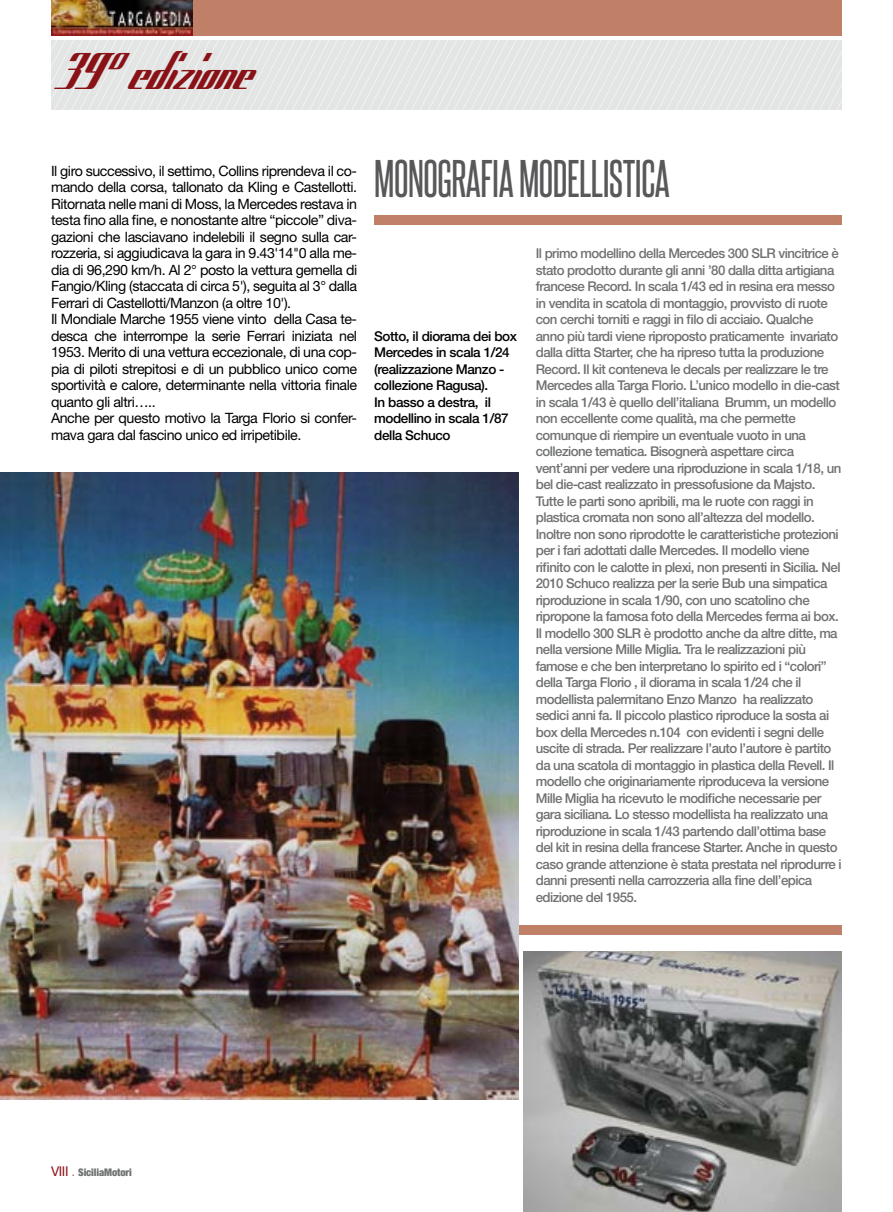
<style>
.page{position:relative;width:893px;height:1212px;background:#fff}
.page>*{position:absolute;margin:0;border:0;box-sizing:border-box;transform-origin:0 0}
.t1{font:45px "Steelfish Rg";letter-spacing:-.01em;color:#58585a}
.t2{font:italic 43.5px "Sad Films";color:#891217}
.t3{font:14.25px/16.5px "Helvetica Neue";letter-spacing:-.03em;color:#000}
.t4{font:500 13.5px/16.5px "Helvetica Neue";letter-spacing:-.04em;color:#707172}
.t5{font:500 13.5px/16.5px "Helvetica Neue";letter-spacing:-.03em;color:#000}
.t6{font:900 condensed 10.5px "Helvetica Neue";letter-spacing:-.01em;color:#707172}
.s1{font-weight:400;font-stretch:normal;font-size:13.5px;color:#891217}
.s2{font-weight:300;font-stretch:normal;font-size:13.5px;color:#a8523c}
</style>
<div class="page">
<div style="left:374px;top:216px;width:468px;height:9px;background:#c08068"></div>
<div style="left:506px;top:925px;width:336px;height:10px;background:#c08068"></div>
<img style="left:523px;top:951px;width:319px;height:261px">
<div style="left:51px;top:0;width:791px;height:35px;background:#c08068"></div>
<svg style="left:51px;top:40px;width:791px;height:70px;background:#e4e5e5"></svg>
<img style="left:51px;top:0;width:142px;height:35px">
<img style="left:0;top:473px;width:519px;height:627px">
<h2 class="t2" style="left:53px;top:47px;width:212px">39° edizione</h2>
<p class="t3" style="left:51px;top:162px;width:308px">Il giro successivo, il settimo, Collins riprendeva il co&shy;mando della corsa, tallonato da Kling e Castellotti.<br>Ritornata nelle mani di Moss, la Mercedes restava in testa fino alla fine, e nonostante altre “piccole” diva&shy;gazioni che lasciavano indelebili il segno sulla car&shy;rozzeria, si aggiudicava la gara in 9.43'14"0 alla me&shy;dia di 96,290 km/h. Al 2° posto la vettura gemella di Fangio/Kling (staccata di circa 5'), seguita al 3° dalla Ferrari di Castellotti/Manzon (a oltre 10').<br>Il Mondiale Marche 1955 viene vinto della Casa te&shy;desca che interrompe la serie Ferrari iniziata nel 1953. Merito di una vettura eccezionale, di una cop&shy;pia di piloti strepitosi e di un pubblico unico come sportività e calore, determinante nella vittoria finale quanto gli altri…..<br>Anche per questo motivo la Targa Florio si confer&shy;mava gara dal fascino unico ed irripetibile.</p>
<h1 class="t1" style="left:374px;top:151px;width:297px">MONOGRAFIA MODELLISTICA</h1>
<p class="t5" style="left:374px;top:327px;width:144px">Sotto, il diorama dei box<br>Mercedes in scala 1/24 (realizzazione Manzo - collezione Ragusa).<br>In basso a destra, il modellino in scala 1/87 della Schuco</p>
<p class="t4" style="left:536px;top:245px;width:307px">Il primo modellino della Mercedes 300 SLR vincitrice è stato prodotto durante gli anni ’80 dalla ditta artigiana francese Record. In scala 1/43 ed in resina era messo in vendita in scatola di montaggio, provvisto di ruote con cerchi torniti e raggi in filo di acciaio. Qualche anno più tardi viene riproposto praticamente invariato dalla ditta Starter, che ha ripreso tutta la produzione Record. Il kit conteneva le decals per realizzare le tre Mercedes alla Targa Florio. L’unico modello in die-cast in scala 1/43 è quello dell’italiana Brumm, un modello non eccellente come qualità, ma che permette comunque di riempire un eventuale vuoto in una collezione tematica. Bisognerà aspettare circa vent’anni per vedere una riproduzione in scala 1/18, un bel die-cast realizzato in pressofusione da Majsto.<br>Tutte le parti sono apribili, ma le ruote con raggi in plastica cromata non sono all’altezza del modello.<br>Inoltre non sono riprodotte le caratteristiche protezioni per i fari adottati dalle Mercedes. Il modello viene rifinito con le calotte in plexi, non presenti in Sicilia. Nel 2010 Schuco realizza per la serie Bub una simpatica riproduzione in scala 1/90, con uno scatolino che ripropone la famosa foto della Mercedes ferma ai box.<br>Il modello 300 SLR è prodotto anche da altre ditte, ma nella versione Mille Miglia. Tra le realizzazioni più famose e che ben interpretano lo spirito ed i “colori” della Targa Florio , il diorama in scala 1/24 che il modellista palermitano Enzo Manzo ha realizzato sedici anni fa. Il piccolo plastico riproduce la sosta ai box della Mercedes n.104 con evidenti i segni delle uscite di strada. Per realizzare l’auto l’autore è partito da una scatola di montaggio in plastica della Revell. Il modello che originariamente riproduceva la versione Mille Miglia ha ricevuto le modifiche necessarie per gara siciliana. Lo stesso modellista ha realizzato una riproduzione in scala 1/43 partendo dall’ottima base del kit in resina della francese Starter. Anche in questo caso grande attenzione è stata prestata nel riprodurre i danni presenti nella carrozzeria alla fine dell’epica edizione del 1955.</p>
<p class="t6" style="left:51px;top:1166px;width:82px"><span class="s1">VIII</span> <span class="s2">.</span> SiciliaMotori</p>
</div>
